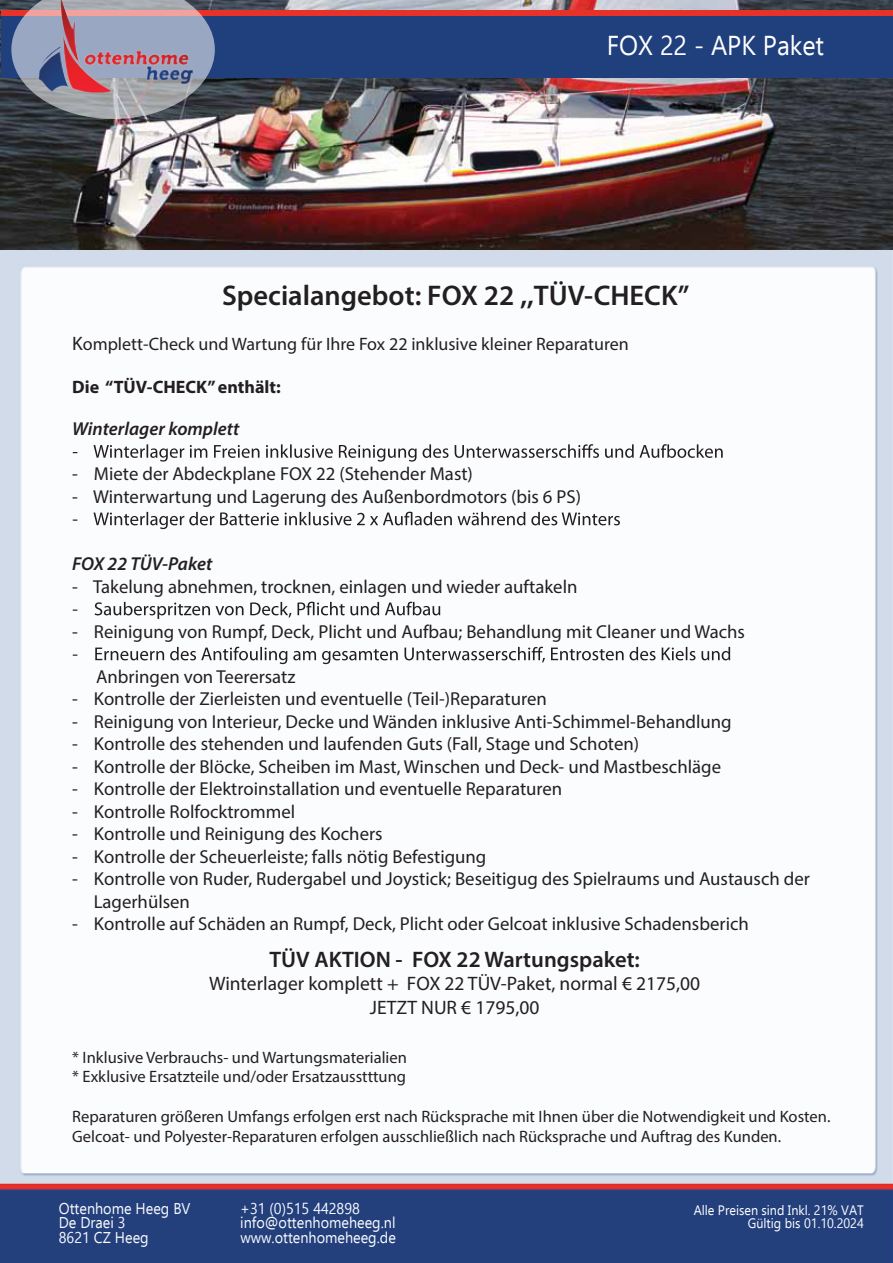
<style>
.page{position:relative;width:893px;height:1263px;background:#fff}
.page>*{position:absolute;margin:0;border:0;box-sizing:border-box;transform-origin:0 0}
.t1{font:600 28.5px "Myriad Pro";color:#231f20}
.t2{font:27.3px "Ebrima";color:#fff;scale:.92 1}
.t3{font:600 22.5px "Myriad Pro";color:#231f20}
.t4{font:19.5px/23.4px "Myriad Pro";color:#231f20;text-align:center}
.t5{font:18.75px/22.5px "Myriad Pro";color:#231f20}
.t6{font:italic 600 18.75px "Myriad Pro";color:#231f20}
.t7{font:18px "Myriad Pro";color:#231f20}
.t8{font:700 18px "Myriad Pro";color:#231f20}
.t9{font:16.5px/19.8px "Myriad Pro";color:#231f20}
.t10{font:15.6px "Ebrima";color:#fafbfe;scale:.92 1}
.t11{font:13.65px/12.6px "Ebrima";color:#fff;text-align:right;scale:.92 1}
.s1{font-size:19.5px}
</style>
<div class="page">
<img style="left:0;top:250px;width:893px;height:1013px">
<img style="left:0;top:0;width:893px;height:250px">
<div style="left:2px;top:11px;width:891px;height:67px;background:#203f7d"></div>
<div style="left:2px;top:10px;width:891px;height:6px;background:#e63228"></div>
<img style="left:11px;top:0;width:204px;height:119px">
<img style="left:39px;top:0;width:154px;height:92px">
<svg style="left:73px;top:444px;width:650px;height:18px"></svg>
<svg style="left:73px;top:512px;width:547px;height:17px"></svg>
<svg style="left:73px;top:602px;width:367px;height:17px"></svg>
<svg style="left:73px;top:647px;width:657px;height:17px"></svg>
<h2 class="t2" style="left:607px;top:25px;width:238px">FOX 22 - APK Paket</h2>
<h1 class="t1" style="left:222px;top:277px;width:469px">Specialangebot: FOX 22 ,,TÜV-CHECK”</h1>
<p class="t7" style="left:72px;top:332px;width:558px"><span class="s1">K</span>omplett-Check und Wartung für Ihre Fox 22 inklusive kleiner Reparaturen</p>
<p class="t8" style="left:72px;top:375px;width:210px">Die “TÜV-CHECK” enthält:</p>
<p class="t6" style="left:72px;top:417px;width:169px">Winterlager komplett</p>
<p class="t5" style="left:72px;top:462px;width:402px">- Miete der Abdeckplane FOX 22 (Stehender Mast)</p>
<p class="t5" style="left:72px;top:485px;width:510px">- Winterwartung und Lagerung des Außenbordmotors (bis 6 PS)</p>
<p class="t6" style="left:72px;top:552px;width:142px">FOX 22 TÜV-Paket</p>
<p class="t5" style="left:72px;top:575px;width:507px">- Takelung abnehmen, trocknen, einlagen und wieder auftakeln</p>
<p class="t5" style="left:72px;top:620px;width:674px">- Reinigung von Rumpf, Deck, Plicht und Aufbau; Behandlung mit Cleaner und Wachs</p>
<p class="t5" style="left:96px;top:665px;width:201px">Anbringen von Teerersatz</p>
<p class="t5" style="left:72px;top:687px;width:476px">- Kontrolle der Zierleisten und eventuelle (Teil-)Reparaturen</p>
<p class="t5" style="left:72px;top:710px;width:661px">- Reinigung von Interieur, Decke und Wänden inklusive Anti-Schimmel-Behandlung</p>
<p class="t5" style="left:72px;top:732px;width:568px">- Kontrolle des stehenden und laufenden Guts (Fall, Stage und Schoten)</p>
<p class="t5" style="left:72px;top:755px;width:650px">- Kontrolle der Blöcke, Scheiben im Mast, Winschen und Deck- und Mastbeschläge</p>
<p class="t5" style="left:72px;top:777px;width:491px">- Kontrolle der Elektroinstallation und eventuelle Reparaturen</p>
<p class="t5" style="left:72px;top:800px;width:224px">- Kontrolle Rolfocktrommel</p>
<p class="t5" style="left:72px;top:822px;width:312px">- Kontrolle und Reinigung des Kochers</p>
<p class="t5" style="left:72px;top:845px;width:416px">- Kontrolle der Scheuerleiste; falls nötig Befestigung</p>
<p class="t5" style="left:94px;top:867px;width:718px;text-indent:-21px">- Kontrolle von Ruder, Rudergabel und Joystick; Beseitigug des Spielraums und Austausch der<br>Lagerhülsen</p>
<p class="t5" style="left:72px;top:912px;width:678px">- Kontrolle auf Schäden an Rumpf, Deck, Plicht oder Gelcoat inklusive Schadensberich</p>
<p class="t3" style="left:269px;top:945px;width:372px">TÜV AKTION - FOX 22 Wartungspaket:</p>
<p class="t4" style="left:209px;top:972px;width:493px">Winterlager komplett + FOX 22 TÜV-Paket, normal € 2175,00<br>JETZT NUR € 1795,00</p>
<p class="t9" style="left:72px;top:1047px;width:336px">* Inklusive Verbrauchs- und Wartungsmaterialien * Exklusive Ersatzteile und/oder Ersatzausstttung</p>
<p class="t9" style="left:72px;top:1106px;width:760px">Reparaturen größeren Umfangs erfolgen erst nach Rücksprache mit Ihnen über die Notwendigkeit und Kosten.<br>Gelcoat- und Polyester-Reparaturen erfolgen ausschließlich nach Rücksprache und Auftrag des Kunden.</p>
<p class="t10" style="left:59px;top:1197px;width:145px">Ottenhome Heeg BV</p>
<p class="t10" style="left:240px;top:1197px;width:131px">+31 (0)515 442898</p>
<p class="t10" style="left:59px;top:1211px;width:74px">De Draei 3</p>
<p class="t10" style="left:240px;top:1211px;width:170px">info@ottenhomeheeg.nl</p>
<p class="t10" style="left:59px;top:1226px;width:99px">8621 CZ Heeg</p>
<p class="t10" style="left:240px;top:1226px;width:171px">www.ottenhomeheeg.de</p>
<p class="t11" style="left:694px;top:1204px;width:186px">Alle Preisen sind Inkl. 21% VAT<br>Gültig bis 01.10.2024</p>
</div>
